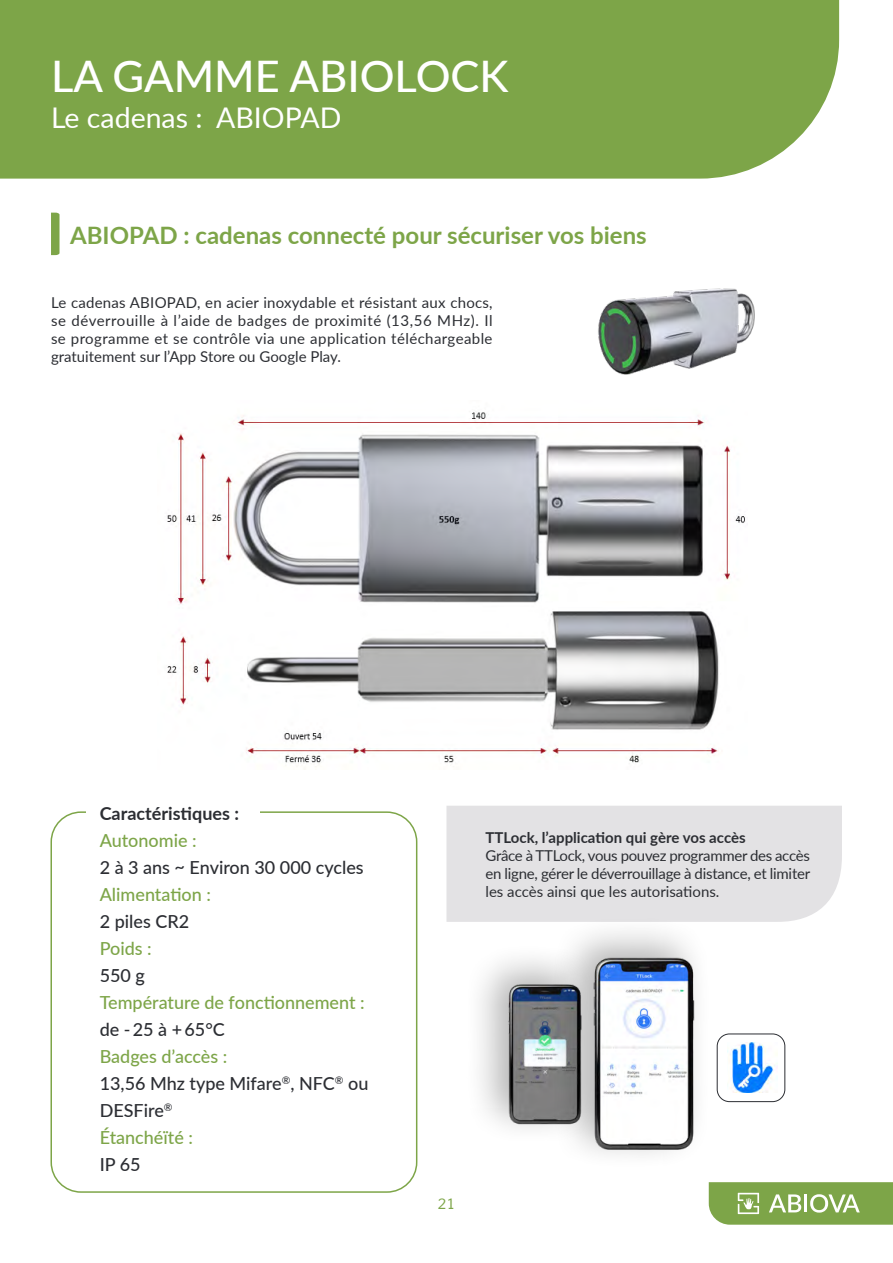
<style>
.page{position:relative;width:893px;height:1263px;background:#fff}
.page>*{position:absolute;margin:0;border:0;box-sizing:border-box;transform-origin:0 0}
.t1{font:500 43.5px "Lato";color:#fff}
.t2{font:28.5px "Lato";color:#fff}
.t3{font:700 24px "Lato";color:#7da548}
.t4{font:500 18px/27px "Lato";color:#2c2e33}
.t5{font:500 18px "Lato";color:#7da548}
.t6{font:700 18px "Lato";color:#2c2e33}
.t7{font:15px/18px "Lato";color:#2c2e33;text-align:justify}
.t8{font:700 15px "Lato";color:#2c2e33}
.t9{font:15px "Muli";color:#7da548}
.s1{color:#7da548}
</style>
<div class="page">
<svg style="left:709px;top:1182px;width:184px;height:43px;background:#8db05f"></svg>
<div style="left:0;top:0;width:839px;height:179px;background:#7da548"></div>
<svg style="left:51px;top:213px;width:9px;height:42px"></svg>
<div style="left:50px;top:811px;width:367px;height:382px;border:2px solid #7da548;border-radius:30px"></div>
<div style="left:87px;top:801px;width:173px;height:24px;background:#fff"></div>
<img style="left:598px;top:288px;width:157px;height:87px">
<img style="left:167px;top:412px;width:578px;height:352px">
<div style="left:446px;top:806px;width:396px;height:116px;background:#e3e2e4"></div>
<div style="left:463px;top:942px;width:138px;height:204px;background:#000;opacity:.3"></div>
<img style="left:466px;top:975px;width:69px;height:159px">
<div style="left:548px;top:915px;width:165px;height:256px;background:#000;opacity:.3"></div>
<img style="left:535px;top:945px;width:219px;height:219px">
<img style="left:727px;top:1043px;width:50px;height:50px">
<div style="left:717px;top:1034px;width:68px;height:68px;border:1px solid #2c2e33;border-radius:12px"></div>
<h1 class="t1" style="left:51px;top:44px;width:459px">LA GAMME ABIOLOCK</h1>
<h2 class="t2" style="left:51px;top:97px;width:292px">Le cadenas : ABIOPAD</h2>
<h3 class="t3" style="left:70px;top:217px;width:578px">ABIOPAD : cadenas connecté pour sécuriser vos biens</h3>
<p class="t7" style="left:51px;top:293px;width:443px">Le cadenas ABIOPAD, en acier inoxydable et résistant aux chocs, se déverrouille à l’aide de badges de proximité (13,56 MHz). Il se programme et se contrôle via une application téléchargeable gratuitement sur l’App Store ou Google Play.</p>
<p class="t6" style="left:100px;top:800px;width:141px">Caractéristiques :</p>
<p class="t5" style="left:100px;top:828px;width:98px">Autonomie :</p>
<p class="t4" style="left:100px;top:853px;width:265px">2 à 3 ans ~ Environ 30 000 cycles</p>
<p class="t5" style="left:100px;top:882px;width:113px">Alimentation :</p>
<p class="t4" style="left:100px;top:907px;width:91px">2 piles CR2</p>
<p class="t5" style="left:100px;top:936px;width:54px">Poids :</p>
<p class="t4" style="left:100px;top:961px;width:47px">550 g</p>
<p class="t5" style="left:100px;top:990px;width:267px">Température de fonctionnement :</p>
<p class="t4" style="left:100px;top:1015px;width:127px">de - 25 à + 65°C</p>
<p class="t4" style="left:100px;top:1042px;width:270px"><span class="s1">Badges d’accès :<br></span>13,56 Mhz type Mifare<sup>®</sup>, NFC<sup>®</sup> ou<br>DESFire<sup>®<br></sup><span class="s1">Étanchéïté :</span></p>
<p class="t4" style="left:100px;top:1150px;width:42px">IP 65</p>
<p class="t8" style="left:485px;top:826px;width:262px">TTLock, l’application qui gère vos accès</p>
<p class="t7" style="left:485px;top:846px;width:326px">Grâce à TTLock, vous pouvez programmer des accès en ligne, gérer le déverrouillage à distance, et limiter les accès ainsi que les autorisations.</p>
<p class="t9" style="left:438px;top:1195px;width:19px">21</p>
</div>
